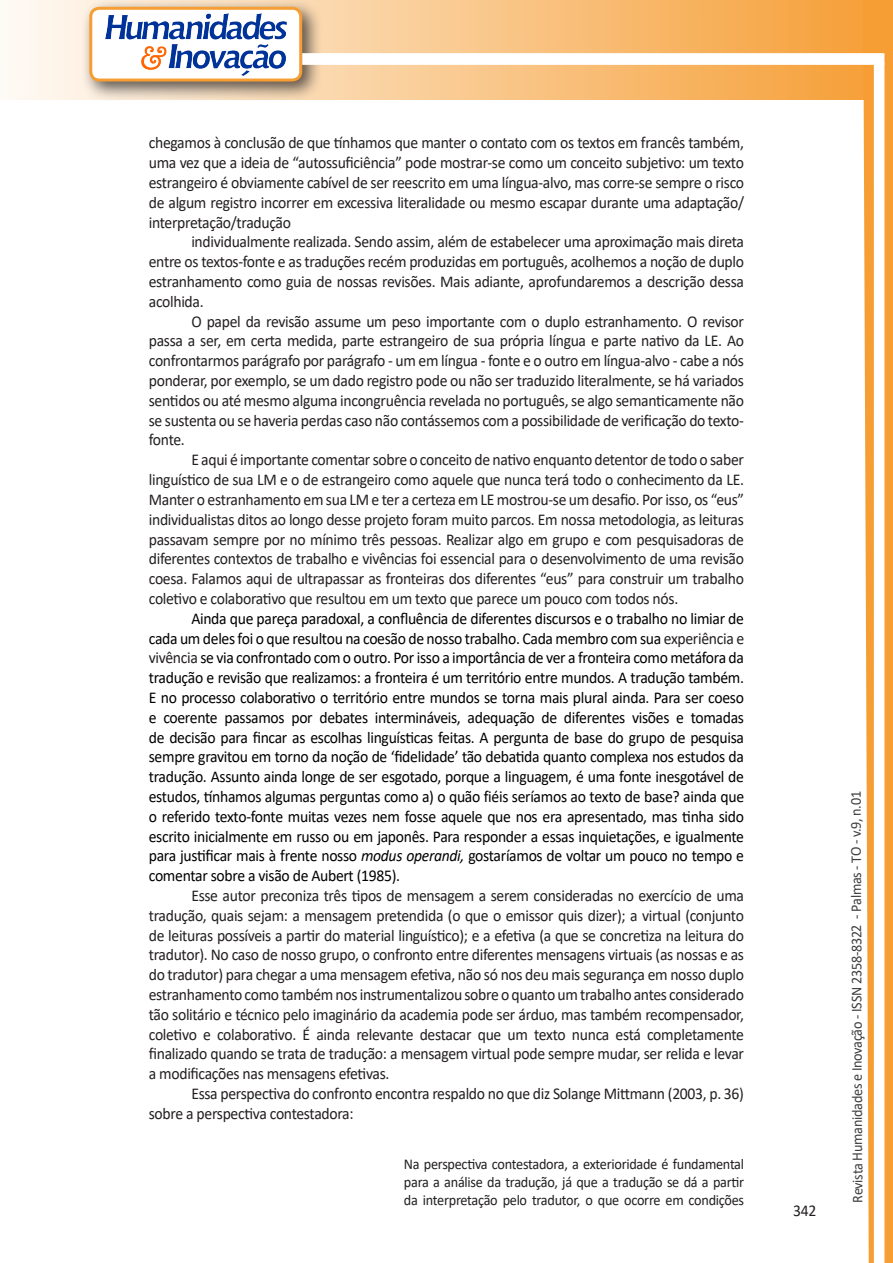
<style>
.page{position:relative;width:893px;height:1263px;background:#fff}
.page>*{position:absolute;margin:0;border:0;box-sizing:border-box;transform-origin:0 0}
.texto{font:16.5px/19.8px "Calibri";letter-spacing:-.02em;color:#231f20;text-align:justify;scale:.95 1}
.texto-2{font:16.5px/19.8px "Calibri";letter-spacing:-.02em;color:#000;text-align:justify;scale:.95 1}
.citacao{font:15px/18px "Calibri";letter-spacing:-.02em;color:#231f20;text-align:justify;scale:.95 1}
.t1{font:15px "Calibri";letter-spacing:-.025em;color:#3e3e3f;scale:.95 1}
.s1{color:#231f20}
.s2{font-style:italic}
</style>
<div class="page">
<svg style="left:5px;top:0;width:858px;height:100px;background:#f9c484"></svg>
<div style="left:81px;top:0;width:241px;height:102px;background:#231f20;opacity:.75"></div>
<div style="left:91px;top:8px;width:210px;height:72px;background:#fff;border-radius:9px"></div>
<div style="left:89px;top:7px;width:213px;height:75px;border:3px solid #f69e34;border-radius:9px"></div>
<div style="left:302px;top:53px;width:582px;height:12px;background:#fff;border:2px solid #fff"></div>
<svg style="left:863px;top:0;width:30px;height:1263px"></svg>
<img style="left:105px;top:13px;width:181px;height:62px">
<p class="texto" style="left:149px;top:133px;width:628px">chegamos à conclusão de que tínhamos que manter o contato com os textos em francês também, uma vez que a ideia de “autossuficiência” pode mostrar-se como um conceito subjetivo: um texto estrangeiro é obviamente cabível de ser reescrito em uma língua-alvo, mas corre-se sempre o risco de algum registro incorrer em excessiva literalidade ou mesmo escapar durante uma adaptação/ interpretação/tradução</p>
<p class="texto" style="left:149px;top:232px;width:628px;text-indent:43px">individualmente realizada. Sendo assim, além de estabelecer uma aproximação mais direta entre os textos-fonte e as traduções recém produzidas em português, acolhemos a noção de duplo estranhamento como guia de nossas revisões. Mais adiante, aprofundaremos a descrição dessa acolhida.</p>
<p class="texto" style="left:149px;top:311px;width:628px;text-indent:43px">O papel da revisão assume um peso importante com o duplo estranhamento. O revisor passa a ser, em certa medida, parte estrangeiro de sua própria língua e parte nativo da LE. Ao confrontarmos parágrafo por parágrafo - um em língua - fonte e o outro em língua-alvo - cabe a nós ponderar, por exemplo, se um dado registro pode ou não ser traduzido literalmente, se há variados sentidos ou até mesmo alguma incongruência revelada no português, se algo semanticamente não se sustenta ou se haveria perdas caso não contássemos com a possibilidade de verificação do texto&shy;fonte.</p>
<p class="texto" style="left:149px;top:449px;width:628px;text-indent:43px">E aqui é importante comentar sobre o conceito de nativo enquanto detentor de todo o saber linguístico de sua LM e o de estrangeiro como aquele que nunca terá todo o conhecimento da LE.<br>Manter o estranhamento em sua LM e ter a certeza em LE mostrou-se um desafio. Por isso, os “eus” individualistas ditos ao longo desse projeto foram muito parcos. Em nossa metodologia, as leituras passavam sempre por no mínimo três pessoas. Realizar algo em grupo e com pesquisadoras de diferentes contextos de trabalho e vivências foi essencial para o desenvolvimento de uma revisão coesa. Falamos aqui de ultrapassar as fronteiras dos diferentes “eus” para construir um trabalho coletivo e colaborativo que resultou em um texto que parece um pouco com todos nós.</p>
<p class="texto-2" style="left:149px;top:608px;width:628px;text-indent:43px">Ainda que pareça paradoxal, a confluência de diferentes discursos e o trabalho no limiar de cada um deles foi o que resultou na coesão de nosso trabalho. Cada membro com sua <span class="s1">experiência e vivência</span> se via confrontado com o outro. Por isso a importância de ver a fronteira como metáfora da tradução e revisão que realizamos: a fronteira é um território entre mundos. A tradução também.<br>E no processo colaborativo o território entre mundos se torna mais plural ainda. Para ser coeso e coerente passamos por debates intermináveis, adequação de diferentes visões e tomadas de decisão para fincar as escolhas linguísticas feitas. A pergunta de base do grupo de pesquisa sempre gravitou em torno da noção de ‘fidelidade’ tão debatida quanto complexa nos estudos da tradução. Assunto ainda longe de ser esgotado, porque a linguagem, é uma fonte inesgotável de estudos, tínhamos algumas perguntas como a) o quão fiéis seríamos ao texto de base? ainda que o referido texto-fonte muitas vezes nem fosse aquele que nos era apresentado, mas tinha sido escrito inicialmente em russo ou em japonês. Para responder a essas inquietações, e igualmente para justificar mais à frente nosso <span class="s2">modus operandi,</span> gostaríamos de voltar um pouco no tempo e comentar sobre a visão de Aubert (1985).</p>
<p class="texto" style="left:149px;top:885px;width:628px;text-indent:43px">Esse autor preconiza três tipos de mensagem a serem consideradas no exercício de uma tradução, quais sejam: a mensagem pretendida (o que o emissor quis dizer); a virtual (conjunto de leituras possíveis a partir do material linguístico); e a efetiva (a que se concretiza na leitura do tradutor). No caso de nosso grupo, o confronto entre diferentes mensagens virtuais (as nossas e as do tradutor) para chegar a uma mensagem efetiva, não só nos deu mais segurança em nosso duplo estranhamento como também nos instrumentalizou sobre o quanto um trabalho antes considerado tão solitário e técnico pelo imaginário da academia pode ser árduo, mas também recompensador, coletivo e colaborativo. É ainda relevante destacar que um texto nunca está completamente finalizado quando se trata de tradução: a mensagem virtual pode sempre mudar, ser relida e levar a modificações nas mensagens efetivas.</p>
<p class="texto" style="left:149px;top:1083px;width:628px;text-indent:43px">Essa perspectiva do confronto encontra respaldo no que diz Solange Mittmann (2003, p. 36) sobre a perspectiva contestadora:</p>
<p class="citacao" style="left:404px;top:1155px;width:360px">Na perspectiva contestadora, a exterioridade é fundamental para a análise da tradução, já que a tradução se dá a partir da interpretação pelo tradutor, o que ocorre em condições</p>
<p class="texto" style="left:793px;top:1200px;width:26px">342</p>
<p class="t1" style="left:846px;top:1203px;width:435px;rotate:-90deg">Revista Humanidades e Inovação - ISSN 2358-8322 - Palmas - TO - v.9, n.01</p>
</div>
